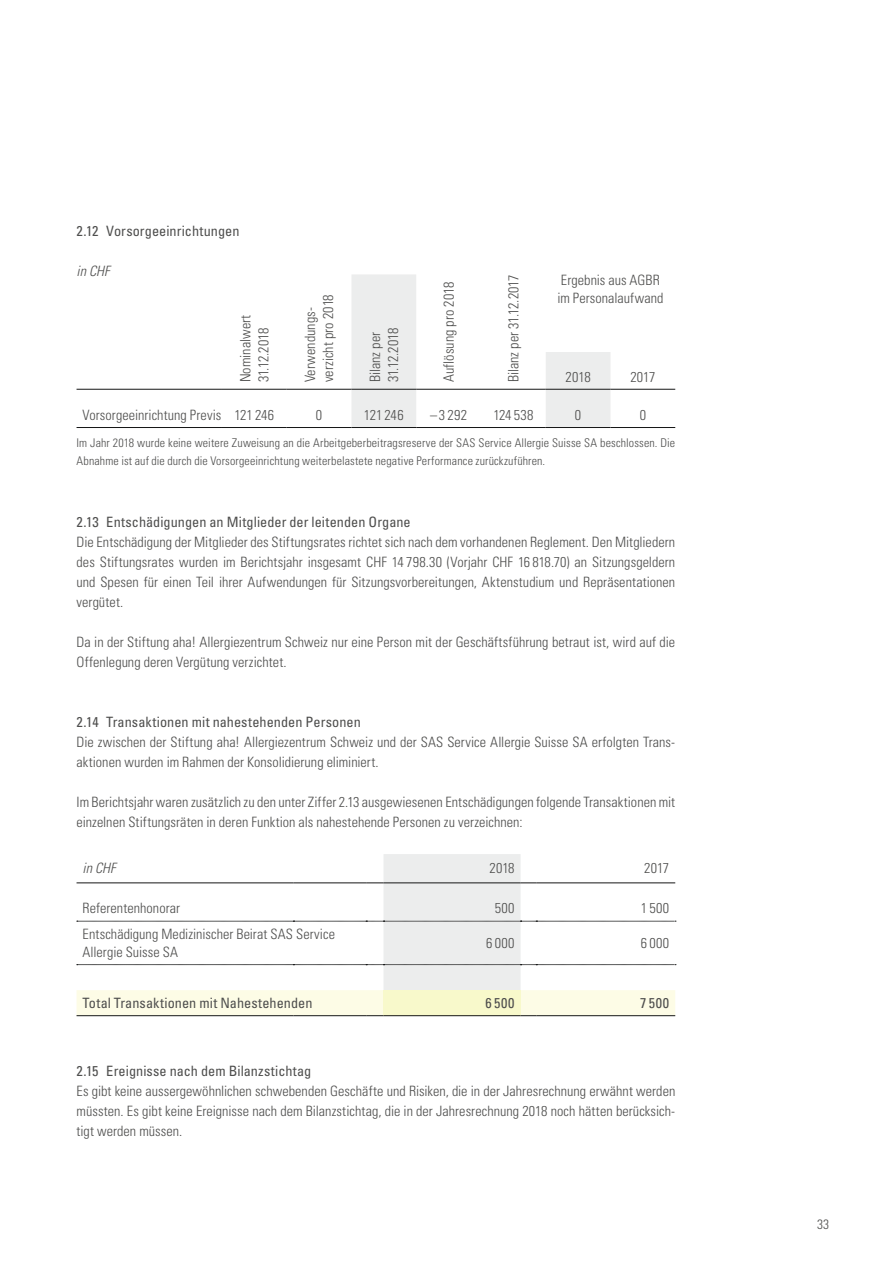
<style>
.page{position:relative;width:893px;height:1263px;background:#fff}
.page>*{position:absolute;margin:0;border:0;box-sizing:border-box;transform-origin:0 0}
.t1{font:300 condensed 14.25px/20px "Univers LT Std";letter-spacing:.005em;color:#4e4e4d}
.t2{font:condensed 14.25px "Univers LT Std";letter-spacing:.005em;color:#4e4e4d}
.t3{font:italic 300 condensed 14.25px "Univers LT Std";color:#4e4e4d}
.t4{font:300 condensed 13.5px "Univers LT Std";color:#4e4e4d}
.t5{font:300 condensed 12px/18px "Univers LT Std";letter-spacing:.01em;color:#4e4e4d}
</style>
<div class="page">
<svg style="left:351px;top:274px;width:259px;height:153px"></svg>
<hr style="left:77px;top:389px;width:145px;height:1px;background:#151616">
<hr style="left:222px;top:389px;width:65px;height:1px;background:#151616">
<hr style="left:287px;top:389px;width:64px;height:1px;background:#151616">
<hr style="left:351px;top:389px;width:65px;height:1px;background:#151616">
<hr style="left:416px;top:389px;width:65px;height:1px;background:#151616">
<hr style="left:481px;top:389px;width:65px;height:1px;background:#151616">
<hr style="left:546px;top:389px;width:64px;height:1px;background:#151616">
<hr style="left:610px;top:389px;width:65px;height:1px;background:#151616">
<hr style="left:77px;top:427px;width:145px;height:1px;background:#151616">
<hr style="left:222px;top:427px;width:65px;height:1px;background:#151616">
<hr style="left:287px;top:427px;width:64px;height:1px;background:#151616">
<hr style="left:351px;top:427px;width:65px;height:1px;background:#151616">
<hr style="left:416px;top:427px;width:65px;height:1px;background:#151616">
<hr style="left:481px;top:427px;width:65px;height:1px;background:#151616">
<hr style="left:546px;top:427px;width:64px;height:1px;background:#151616">
<hr style="left:610px;top:427px;width:65px;height:1px;background:#151616">
<div style="left:546px;top:274px;width:129px;height:78px;background:#fff"></div>
<svg style="left:77px;top:854px;width:599px;height:162px"></svg>
<p class="t2" style="left:77px;top:222px;width:165px">2.12 Vorsorgeeinrichtungen</p>
<p class="t3" style="left:77px;top:263px;width:35px">in CHF</p>
<p class="t1" style="left:236px;top:382px;width:69px;line-height:18px;rotate:-90deg">Nominalwert<br>31.12.2018</p>
<p class="t1" style="left:301px;top:382px;width:90px;line-height:18px;rotate:-90deg">Verwendungs&shy;verzicht pro 2018</p>
<p class="t1" style="left:366px;top:382px;width:56px;line-height:18px;rotate:-90deg">Bilanz per<br>31.12.2018</p>
<p class="t1" style="left:439px;top:382px;width:102px;rotate:-90deg">Auflösung pro 2018</p>
<p class="t1" style="left:504px;top:382px;width:110px;rotate:-90deg">Bilanz per 31.12.2017</p>
<p class="t1" style="left:557px;top:271px;width:108px;line-height:18px">Ergebnis aus AGBR im Personalaufwand</p>
<p class="t1" style="left:566px;top:367px;width:27px">2018</p>
<p class="t1" style="left:630px;top:367px;width:27px">2017</p>
<p class="t1" style="left:83px;top:404px;width:193px">Vorsorgeeinrichtung Previs 121 246</p>
<p class="t1" style="left:316px;top:404px;width:8px">0</p>
<p class="t1" style="left:364px;top:404px;width:41px">121 246</p>
<p class="t1" style="left:430px;top:404px;width:38px">–3292</p>
<p class="t1" style="left:493px;top:404px;width:42px">124 538</p>
<p class="t1" style="left:575px;top:404px;width:8px">0</p>
<p class="t1" style="left:640px;top:404px;width:8px">0</p>
<p class="t5" style="left:77px;top:434px;width:600px">Im Jahr 2018 wurde keine weitere Zuweisung an die Arbeitgeberbeitragsreserve der SAS Service Allergie Suisse SA beschlossen. Die<br>Abnahme ist auf die durch die Vorsorgeeinrichtung weiterbelastete negative Performance zurückzuführen.</p>
<p class="t2" style="left:77px;top:513px;width:336px">2.13 Entschädigungen an Mitglieder der leitenden Organe</p>
<p class="t1" style="left:77px;top:532px;width:600px;text-align:justify">Die Entschädigung der Mitglieder des Stiftungsrates richtet sich nach dem vorhandenen Reglement. Den Mitgliedern des Stiftungsrates wurden im Berichtsjahr insgesamt CHF 14 798.30 (Vorjahr CHF 16 818.70) an Sitzungsgeldern und Spesen für einen Teil ihrer Aufwendungen für Sitzungsvorbereitungen, Aktenstudium und Repräsentationen vergütet.</p>
<p class="t1" style="left:77px;top:632px;width:600px">Da in der Stiftung aha! Allergiezentrum Schweiz nur eine Person mit der Geschäftsführung betraut ist, wird auf die<br>Offenlegung deren Vergütung verzichtet.</p>
<p class="t2" style="left:77px;top:713px;width:286px">2.14 Transaktionen mit nahestehenden Personen</p>
<p class="t1" style="left:77px;top:732px;width:599px">Die zwischen der Stiftung aha! Allergiezentrum Schweiz und der SAS Service Allergie Suisse SA erfolgten Trans&shy;aktionen wurden im Rahmen der Konsolidierung eliminiert.</p>
<p class="t1" style="left:77px;top:792px;width:600px">Im Berichtsjahr waren zusätzlich zu den unter Ziffer 2.13 ausgewiesenen Entschädigungen folgende Transaktionen mit einzelnen Stiftungsräten in deren Funktion als nahestehende Personen zu verzeichnen:</p>
<p class="t3" style="left:83px;top:859px;width:35px">in CHF</p>
<p class="t1" style="left:490px;top:858px;width:27px">2018</p>
<p class="t1" style="left:644px;top:858px;width:27px">2017</p>
<p class="t1" style="left:83px;top:898px;width:99px">Referentenhonorar</p>
<p class="t1" style="left:495px;top:898px;width:21px">500</p>
<p class="t1" style="left:641px;top:898px;width:30px">1 500</p>
<p class="t1" style="left:83px;top:925px;width:254px;line-height:18px">Entschädigung Medizinischer Beirat SAS Service<br>Allergie Suisse SA</p>
<p class="t1" style="left:486px;top:933px;width:30px">6 000</p>
<p class="t1" style="left:641px;top:933px;width:30px">6 000</p>
<p class="t2" style="left:83px;top:993px;width:232px">Total Transaktionen mit Nahestehenden</p>
<p class="t2" style="left:486px;top:993px;width:30px">6500</p>
<p class="t2" style="left:640px;top:993px;width:30px">7500</p>
<p class="t2" style="left:77px;top:1062px;width:236px">2.15 Ereignisse nach dem Bilanzstichtag</p>
<p class="t1" style="left:77px;top:1081px;width:600px;text-align:justify">Es gibt keine aussergewöhnlichen schwebenden Geschäfte und Risiken, die in der Jahresrechnung erwähnt werden müssten. Es gibt keine Ereignisse nach dem Bilanzstichtag, die in der Jahresrechnung 2018 noch hätten berücksich&shy;tigt werden müssen.</p>
<p class="t4" style="left:817px;top:1216px;width:13px">33</p>
</div>
